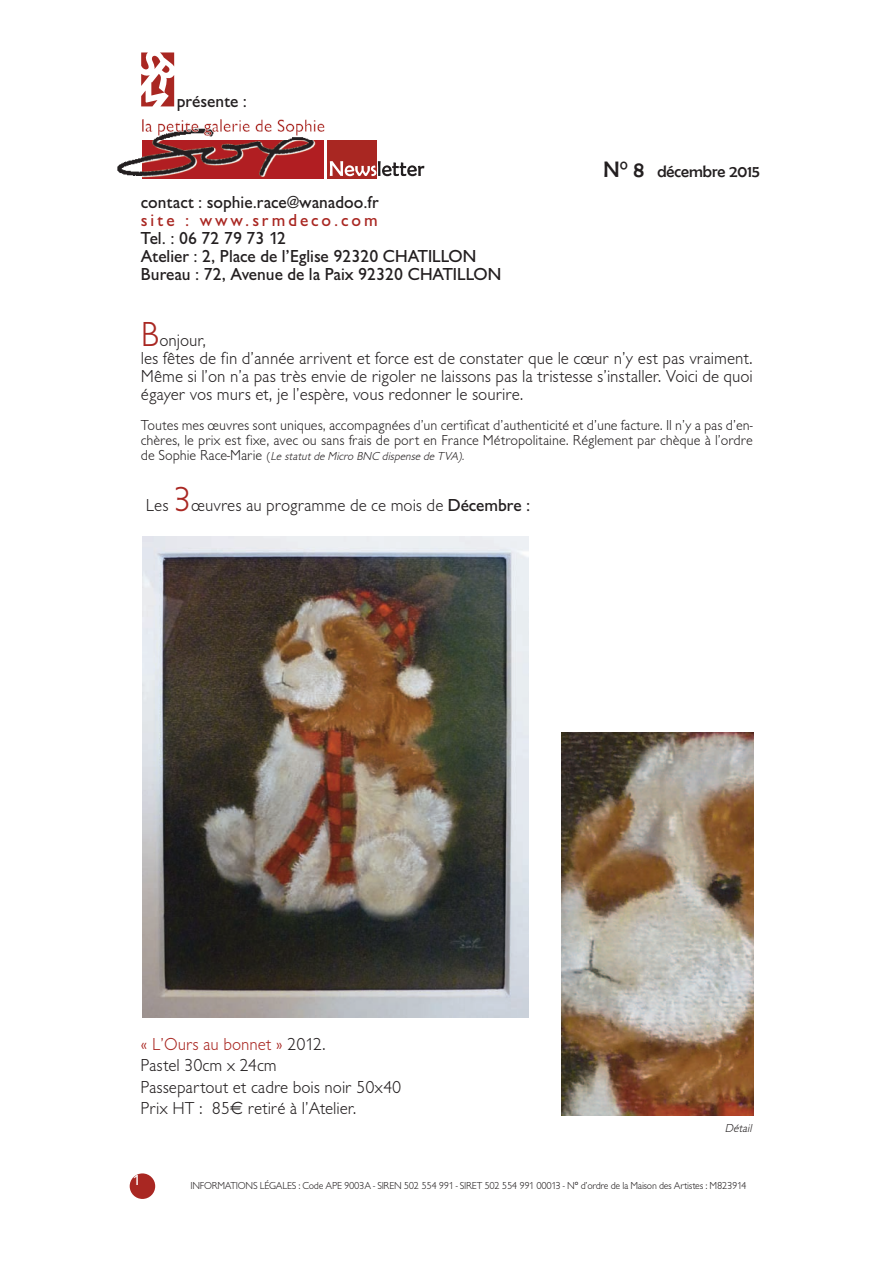
<style>
.page{position:relative;width:893px;height:1263px;background:#fff}
.page>*{position:absolute;margin:0;border:0;box-sizing:border-box;transform-origin:0 0}
.t1{font:300 18px/18px "Giltus T";color:#231f20}
.t2{font:500 18px/18px "Giltus T";color:#231f20}
.t3{font:500 18px "Giltus T";letter-spacing:.165em;color:#a92722}
.t4{font:16.5px "Berlin Sans FB";color:#231f20}
.t5{font:300 15px/15px "Giltus T";color:#231f20}
.t6{font:500 15px "Giltus T";color:#fff}
.t7{font:italic 300 12px "Giltus T";color:#231f20}
.t8{font:300 10.5px "Giltus T";letter-spacing:-.025em;color:#231f20}
.s1{font-size:22.5px}
.s2{font-size:36px;color:#a92722}
.s3{font-style:normal;font-size:15px}
.s4{font-style:normal}
.s5{font-weight:500}
.s6{color:#a92722}
</style>
<div class="page">
<div style="left:327px;top:140px;width:50px;height:39px;background:#a92722"></div>
<svg style="left:330px;top:161px;width:94px;height:15px"></svg>
<img style="left:149px;top:140px;width:175px;height:39px">
<img style="left:117px;top:140px;width:32px;height:39px">
<img style="left:152px;top:130px;width:158px;height:10px">
<svg style="left:142px;top:119px;width:10px;height:13px"></svg>
<svg style="left:158px;top:119px;width:167px;height:17px"></svg>
<div style="left:130px;top:1173px;width:25px;height:26px;background:#a92722;border-radius:50%"></div>
<svg style="left:141px;top:52px;width:34px;height:55px"></svg>
<svg style="left:141px;top:52px;width:33px;height:54px"></svg>
<img style="left:562px;top:733px;width:191px;height:383px">
<img style="left:143px;top:537px;width:386px;height:480px">
<p class="t2" style="left:177px;top:92px;width:72px">présente :</p>
<p class="t2" style="left:141px;top:193px;width:239px">contact : sophie.race@wanadoo.fr</p>
<p class="t3" style="left:141px;top:209px;width:238px">site : www.srmdeco.com</p>
<p class="t2" style="left:141px;top:229px;width:362px">Tel. : 06 72 79 73 12<br>Atelier : 2, Place de l’Eglise 92320 CHATILLON<br>Bureau : 72, Avenue de la Paix 92320 CHATILLON</p>
<p class="t4" style="left:603px;top:162px;width:158px"><span class="s1">N° 8</span> décembre 2015</p>
<p class="t1" style="left:141px;top:330px;width:614px"><span class="s2">B</span>onjour,<br>les fêtes de fin d’année arrivent et force est de constater que le cœur n’y est pas vraiment.<br>Même si l’on n’a pas très envie de rigoler ne laissons pas la tristesse s’installer. Voici de quoi égayer vos murs et, je l’espère, vous redonner le sourire.</p>
<p class="t5" style="left:141px;top:417px;width:613px">Toutes mes œuvres sont uniques, accompagnées d’un certificat d’authenticité et d’une facture. Il n’y a pas d’en&shy;chères, le prix est fixe, avec ou sans frais de port en France Métropolitaine. Réglement par chèque à l’ordre</p>
<p class="t7" style="left:141px;top:448px;width:327px"><span class="s3">de Sophie Race-Marie</span> <span class="s4">(</span>LestatutdeMicroBNCdispensedeTVA).</p>
<p class="t1" style="left:146px;top:496px;width:386px">Les <span class="s2">3</span>œuvres au programme de ce mois de <span class="s5">Décembre :</span></p>
<p class="t1" style="left:141px;top:1032px;width:262px;line-height:21.6px"><span class="s6">« L’Ours au bonnet »</span> 2012.<br>Pastel 30cm x 24cm<br>Passepartout et cadre bois noir 50x40<br>Prix HT : 85 retiré à l’Atelier.</p>
<p class="t7" style="left:725px;top:1121px;width:30px">Détail</p>
<p class="t6" style="left:133px;top:1171px;width:9px">1</p>
<p class="t8" style="left:190px;top:1179px;width:557px">INFORMATIONS LÉGALES : Code APE 9003A - SIREN 502 554 991 - SIRET 502 554 991 00013 - N° d’ordre de la Maison des Artistes : M823914</p>
</div>
